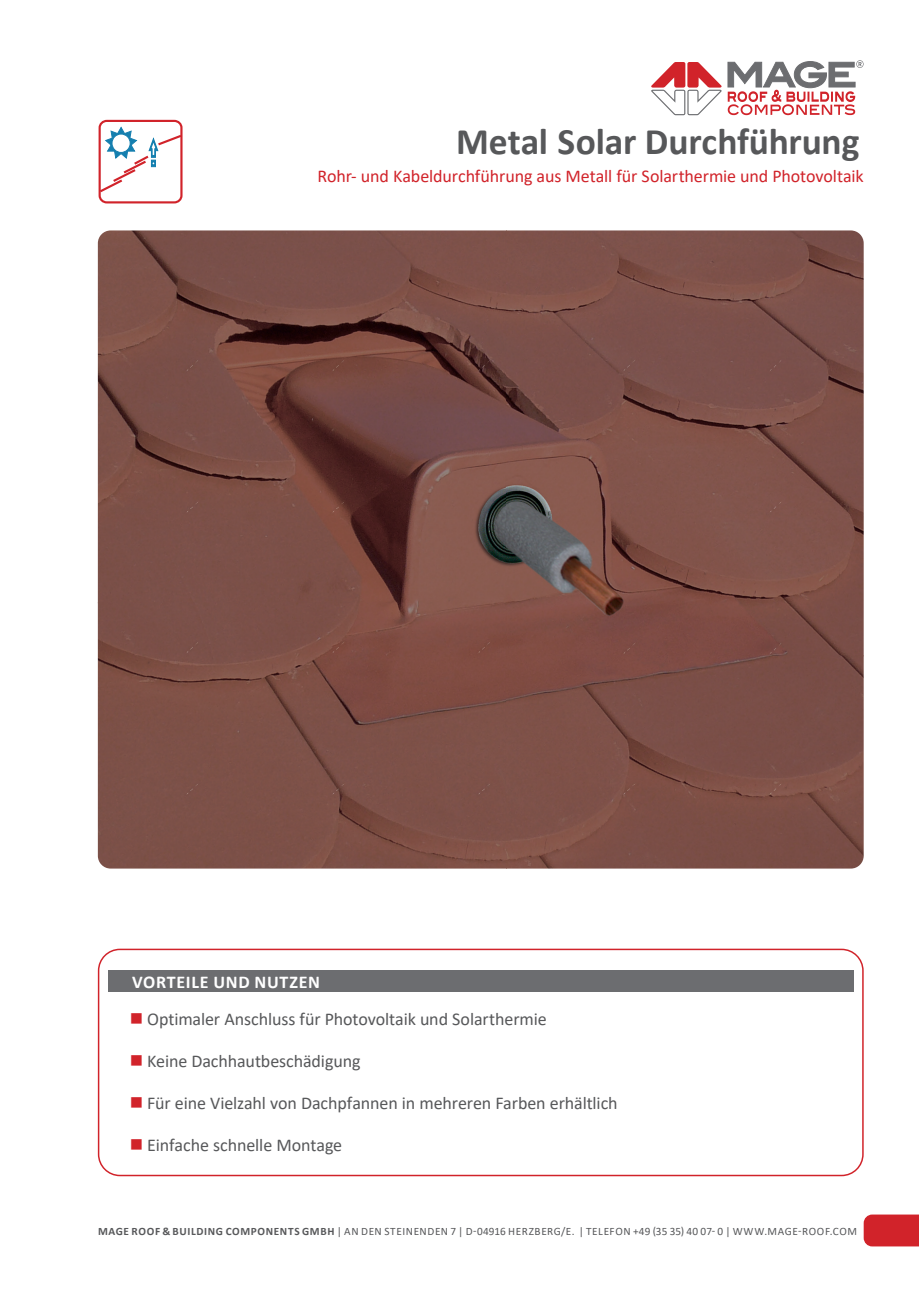
<style>
.page{position:relative;width:919px;height:1289px;background:#fff}
.page>*{position:absolute;margin:0;border:0;box-sizing:border-box;transform-origin:0 0}
.t1{font:700 37.5px "Calibri";letter-spacing:-.005em;color:#57585a}
.t2{font:18px "Calibri";letter-spacing:-.005em;color:#57585a}
.t3{font:18px "Calibri";letter-spacing:-.005em;color:#d1232a}
.t4{font:700 18px "Calibri";letter-spacing:.04em;color:#fff}
.t5{font:11.25px "Calibri";letter-spacing:.05em;color:#57585a}
.s1{color:#d1232a}
.s2{font-weight:700}
</style>
<div class="page">
<div style="left:863px;top:1214px;width:55px;height:32px;background:#d1232a"></div>
<svg style="left:651px;top:60px;width:212px;height:55px"></svg>
<svg style="left:98px;top:948px;width:765px;height:228px"></svg>
<div style="left:108px;top:970px;width:745px;height:22px;background:#6c6d70"></div>
<img style="left:98px;top:230px;width:765px;height:638px">
<div style="left:99px;top:120px;width:83px;height:83px;border:2px solid #d1232a;border-radius:7px"></div>
<svg style="left:98px;top:126px;width:85px;height:68px"></svg>
<h1 class="t1" style="left:456px;top:115px;width:404px">Metal Solar Durchführung</h1>
<p class="t3" style="left:317px;top:164px;width:547px">Rohr- und Kabeldurchführung aus Metall für Solarthermie und Photovoltaik</p>
<p class="t4" style="left:132px;top:969px;width:189px">VORTEILE UND NUTZEN</p>
<p class="t2" style="left:130px;top:1006px;width:418px"><span class="s1">■</span> Optimaler Anschluss für Photovoltaik und Solarthermie</p>
<p class="t2" style="left:130px;top:1048px;width:232px"><span class="s1">■</span> Keine Dachhautbeschädigung</p>
<p class="t2" style="left:130px;top:1090px;width:489px"><span class="s1">■</span> Für eine Vielzahl von Dachpfannen in mehreren Farben erhältlich</p>
<p class="t2" style="left:130px;top:1132px;width:214px"><span class="s1">■</span> Einfache schnelle Montage</p>
<p class="t5" style="left:98px;top:1223px;width:760px"><span class="s2">MAGE ROOF &amp; BUILDING COMPONENTS GMBH</span> | AN DEN STEINENDEN 7 | D-04916 HERZBERG/E. | TELEFON +49 (35 35) 40 07- 0 | WWW.MAGE-ROOF.COM</p>
</div>
